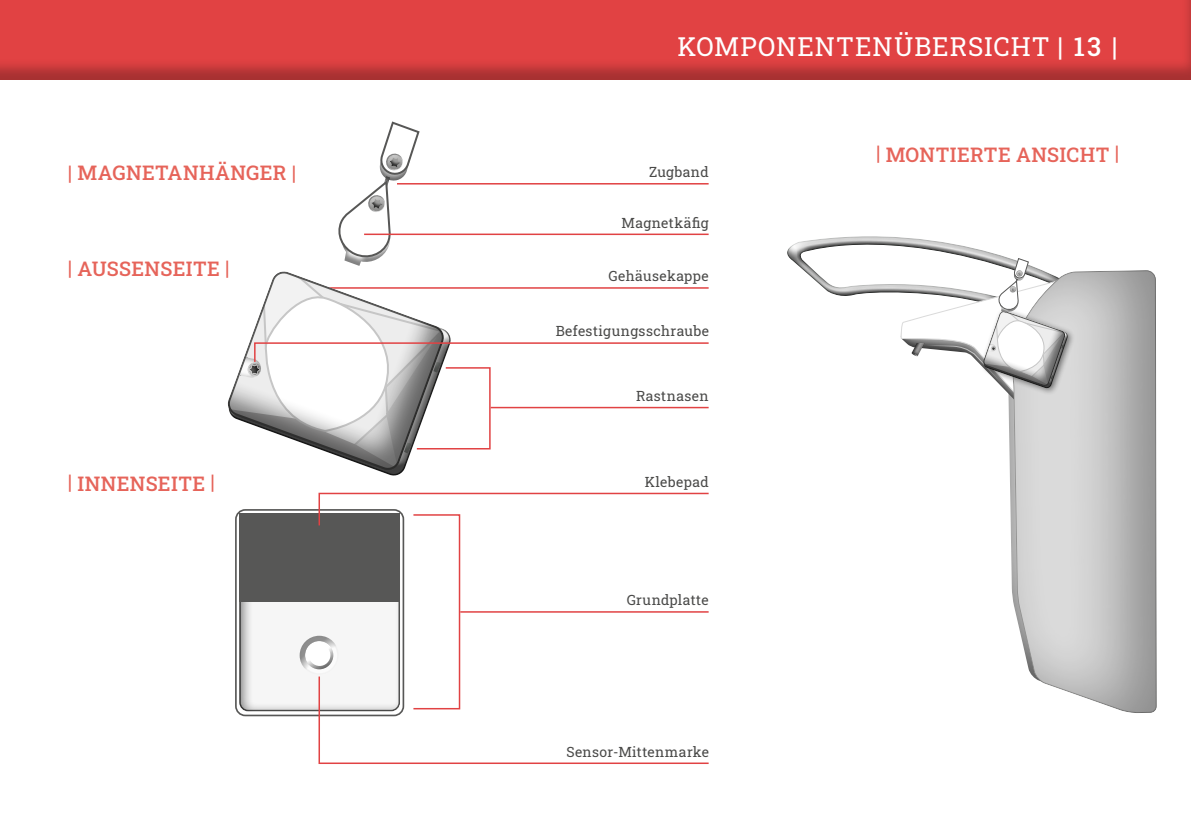
<style>
.page{position:relative;width:1191px;height:840px;background:#fff}
.page>*{position:absolute;margin:0;border:0;box-sizing:border-box;transform-origin:0 0}
.t1{font:26px "Roboto Slab";letter-spacing:.035em;color:#fff}
.t2{font:20px "Roboto Slab";letter-spacing:.015em;color:#e6645a}
.t3{font:14px "Roboto Slab";letter-spacing:.025em;color:#4a4a49}
</style>
<div class="page">
<div style="left:0;top:0;width:1191px;height:82px;background:#000;opacity:.26"></div>
<hr style="left:460px;top:611px;width:248px;height:1px;background:#e14243">
<div style="left:235px;top:509px;width:169px;height:206px;border:2px solid #575756;border-radius:9px"></div>
<div style="left:237px;top:511px;width:164px;height:200px;background:#000;opacity:.5"></div>
<div style="left:239px;top:513px;width:161px;height:88px;background:#575756"></div>
<div style="left:298px;top:639px;width:41px;height:36px;background:#f6f6f6"></div>
<div style="left:298px;top:633px;width:41px;height:41px;background:#000;opacity:.75"></div>
<div style="left:302px;top:638px;width:32px;height:24px;background:#fff;opacity:.75"></div>
<div style="left:302px;top:642px;width:32px;height:28px;background:#000;opacity:.75"></div>
<div style="left:309px;top:644px;width:21px;height:21px;background:#fff;border-radius:50%"></div>
<div style="left:413px;top:514px;width:47px;height:195px;border:2px solid #e14243"></div>
<svg style="left:318px;top:492px;width:391px;height:34px"></svg>
<svg style="left:318px;top:674px;width:391px;height:90px"></svg>
<svg style="left:227px;top:121px;width:482px;height:349px"></svg>
<svg style="left:1008px;top:270px;width:149px;height:443px;background:#c5c5c5"></svg>
<div style="left:979px;top:307px;width:96px;height:88px;background:#d9d9d9"></div>
<svg style="left:787px;top:236px;width:285px;height:172px"></svg>
<h2 class="t2" style="left:68px;top:159px;width:230px">| MAGNETANHÄNGER |</h2>
<h2 class="t2" style="left:68px;top:255px;width:163px">| AUSSENSEITE |</h2>
<h2 class="t2" style="left:68px;top:469px;width:149px">| INNENSEITE |</h2>
<h1 class="t1" style="left:677px;top:29px;width:441px">KOMPONENTENÜBERSICHT | 13 |</h1>
<p class="t3" style="left:649px;top:162px;width:61px">Zugband</p>
<p class="t3" style="left:621px;top:213px;width:89px">Magnetkäfig</p>
<p class="t3" style="left:608px;top:266px;width:102px">Gehäusekappe</p>
<p class="t3" style="left:556px;top:321px;width:155px">Befestigungsschraube</p>
<p class="t3" style="left:636px;top:385px;width:74px">Rastnasen</p>
<p class="t3" style="left:645px;top:472px;width:65px">Klebepad</p>
<p class="t3" style="left:626px;top:589px;width:83px">Grundplatte</p>
<p class="t3" style="left:566px;top:742px;width:144px">Sensor-Mittenmarke</p>
<h2 class="t2" style="left:876px;top:141px;width:244px">| MONTIERTE ANSICHT |</h2>
</div>
